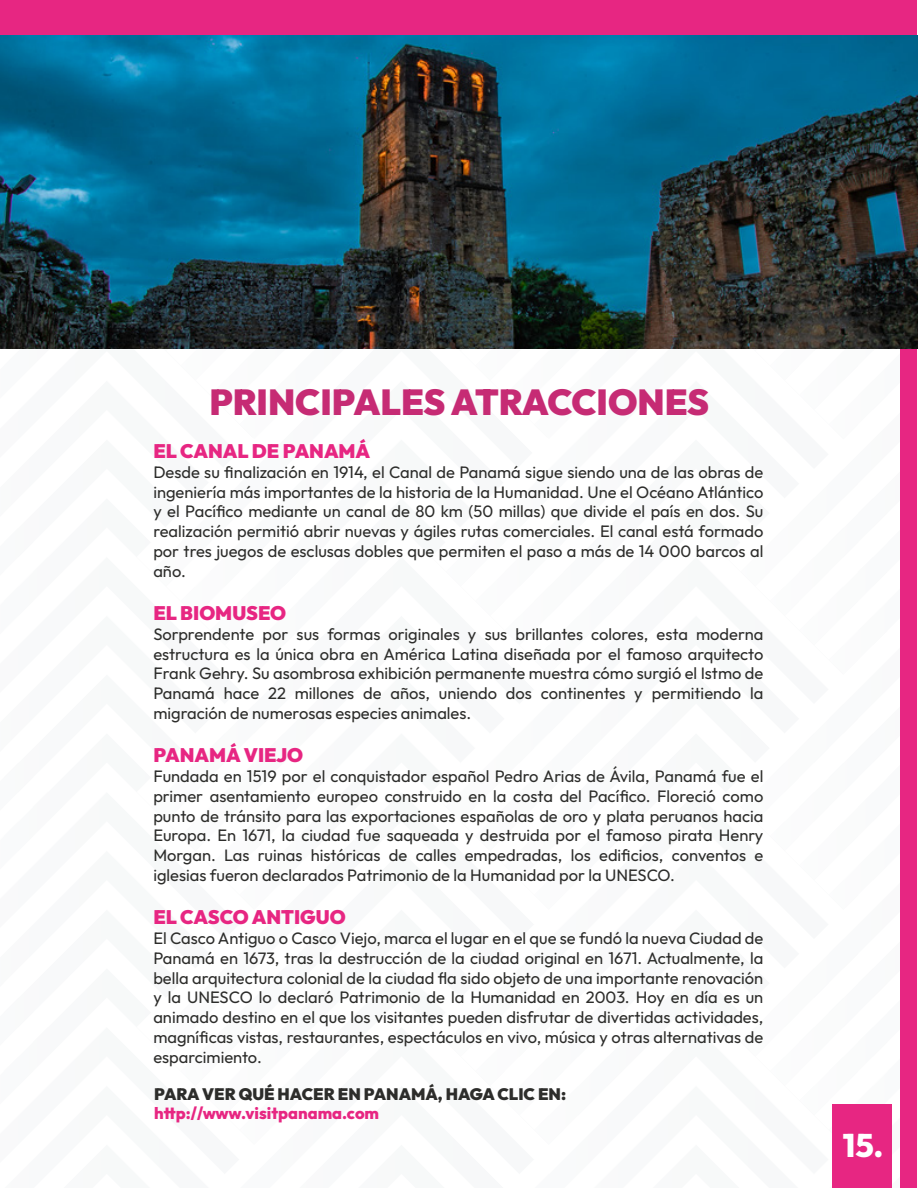
<style>
.page{position:relative;width:918px;height:1188px;background:#fff}
.page>*{position:absolute;margin:0;border:0;box-sizing:border-box;transform-origin:0 0}
.t1{font:900 36px "Outfit";letter-spacing:-.005em;color:#c62b74}
.t2{font:800 32.55px "Outfit";color:#fff}
.t3{font:900 19.5px "Outfit";color:#e72682}
.t4{font:16.5px/19.8px "Outfit";color:#2d2d2b;text-align:justify}
.t5{font:900 16.5px "Outfit";color:#2d2d2b}
.t6{font:800 16.5px "Outfit";color:#e72682}
</style>
<div class="page">
<div style="left:832px;top:1104px;width:60px;height:84px;background:#e72682"></div>
<div style="left:900px;top:0;width:17px;height:1187px;background:#e72682"></div>
<div style="left:0;top:1px;width:909px;height:328px;background:#e72682"></div>
<img style="left:0;top:36px;width:917px;height:312px">
<h1 class="t1" style="left:210px;top:378px;width:501px">PRINCIPALES ATRACCIONES</h1>
<p class="t3" style="left:153px;top:438px;width:219px">EL CANAL DE PANAMÁ</p>
<p class="t4" style="left:153px;top:462px;width:612px">Desde su finalización en 1914, el Canal de Panamá sigue siendo una de las obras de ingeniería más importantes de la historia de la Humanidad. Une el Océano Atlántico y el Pacífico mediante un canal de 80 km (50 millas) que divide el país en dos. Su realización permitió abrir nuevas y ágiles rutas comerciales. El canal está formado por tres juegos de esclusas dobles que permiten el paso a más de 14 000 barcos al año.</p>
<p class="t3" style="left:153px;top:600px;width:134px">EL BIOMUSEO</p>
<p class="t4" style="left:153px;top:624px;width:612px">Sorprendente por sus formas originales y sus brillantes colores, esta moderna estructura es la única obra en América Latina diseñada por el famoso arquitecto Frank Gehry. Su asombrosa exhibición permanente muestra cómo surgió el Istmo de Panamá hace 22 millones de años, uniendo dos continentes y permitiendo la migración de numerosas especies animales.</p>
<p class="t3" style="left:153px;top:742px;width:151px">PANAMÁ VIEJO</p>
<p class="t4" style="left:153px;top:767px;width:612px">Fundada en 1519 por el conquistador español Pedro Arias de Ávila, Panamá fue el primer asentamiento europeo construido en la costa del Pacífico. Floreció como punto de tránsito para las exportaciones españolas de oro y plata peruanos hacia Europa. En 1671, la ciudad fue saqueada y destruida por el famoso pirata Henry Morgan. Las ruinas históricas de calles empedradas, los edificios, conventos e iglesias fueron declarados Patrimonio de la Humanidad por la UNESCO.</p>
<p class="t3" style="left:153px;top:904px;width:194px">EL CASCO ANTIGUO</p>
<p class="t4" style="left:153px;top:929px;width:612px">El Casco Antiguo o Casco Viejo, marca el lugar en el que se fundó la nueva Ciudad de Panamá en 1673, tras la destrucción de la ciudad original en 1671. Actualmente, la bella arquitectura colonial de la ciudad fla sido objeto de una importante renovación y la UNESCO lo declaró Patrimonio de la Humanidad en 2003. Hoy en día es un animado destino en el que los visitantes pueden disfrutar de divertidas actividades, magníficas vistas, restaurantes, espectáculos en vivo, música y otras alternativas de esparcimiento.</p>
<p class="t5" style="left:154px;top:1083px;width:413px">PARA VER QUÉ HACER EN PANAMÁ, HAGA CLIC EN:</p>
<p class="t6" style="left:154px;top:1103px;width:226px">http://www.visitpanama.com</p>
<h2 class="t2" style="left:843px;top:1124px;width:42px">15.</h2>
</div>
